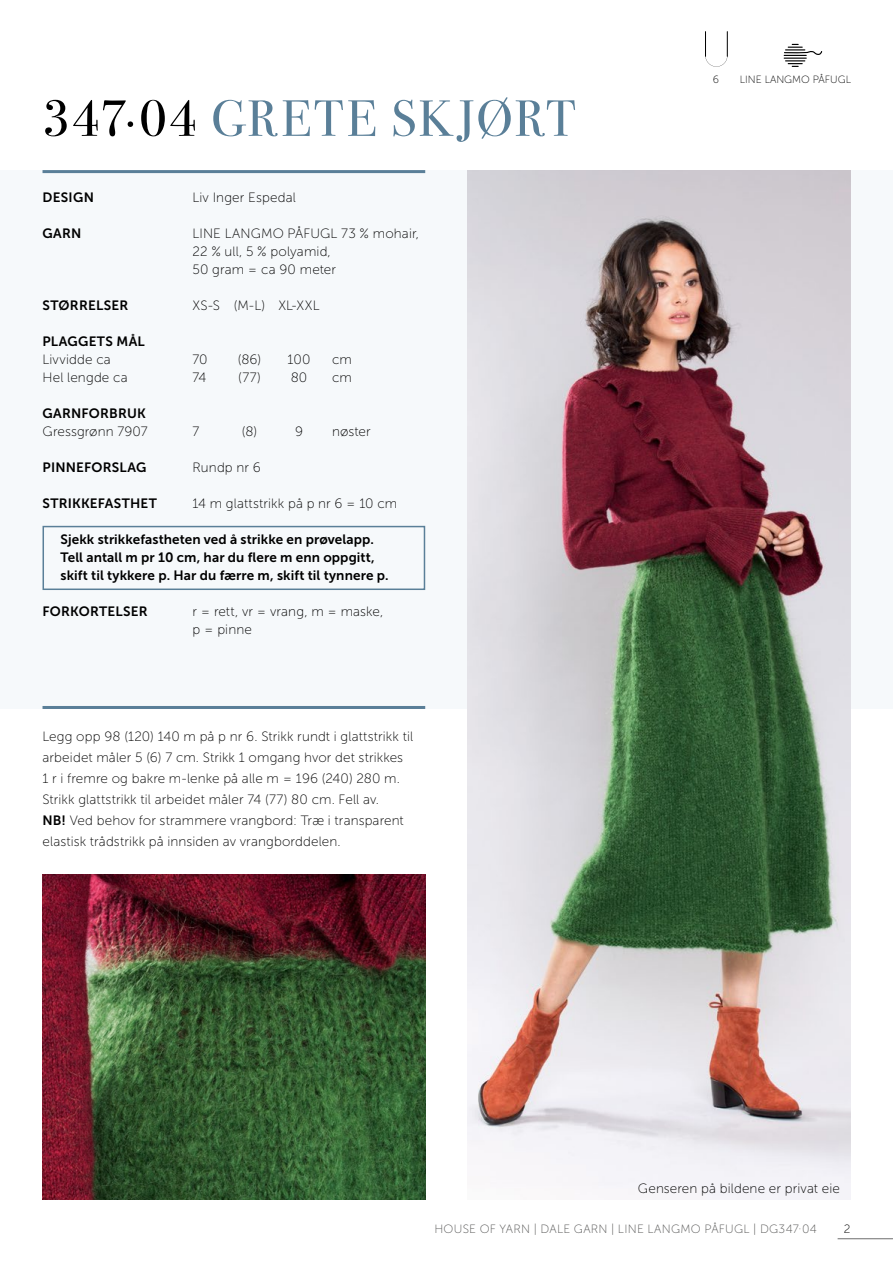
<style>
.page{position:relative;width:893px;height:1263px;background:#fff}
.page>*{position:absolute;margin:0;border:0;box-sizing:border-box;transform-origin:0 0}
.INNHOLD{font:51px "Bodoni Svty Two ITCTT";letter-spacing:.045em;color:#5a7f98}
.INNHOLD-_Opps{font:13.5px/21px "Museo Sans 100";letter-spacing:.01em;color:#000}
.INNHOLD-2{font:13.5px "Museo Sans 100";letter-spacing:.01em;color:#000}
.INNHOLD-3{font:13.5px "Museo Sans 700";letter-spacing:.01em;color:#000}
.INNHOLD-4{font:13.5px "Museo Sans 700";letter-spacing:.03em;color:#000}
.t1{font:12px "Museo Sans 100";letter-spacing:.025em;color:#565655}
.INNHOLD-5{font:12px "Museo Sans 100";color:#000}
.t2{font:10.5px "Museo Sans 100";color:#000}
.s1{color:#000}
.s2{font-family:"Museo Sans 700"}
</style>
<div class="page">
<hr style="left:838px;top:1238px;width:55px;height:1px;background:#6e6e6e">
<div style="left:0;top:170px;width:893px;height:539px;background:#f6f9fb"></div>
<hr style="left:43px;top:170px;width:382px;height:3px;background:#5a7f98">
<hr style="left:43px;top:706px;width:382px;height:3px;background:#5a7f98">
<div style="left:43px;top:526px;width:382px;height:64px;border:2px solid #5a7f98"></div>
<img style="left:468px;top:170px;width:382px;height:1029px">
<svg style="left:784px;top:44px;width:38px;height:23px"></svg>
<svg style="left:705px;top:31px;width:23px;height:36px"></svg>
<img style="left:43px;top:875px;width:382px;height:324px">
<p class="INNHOLD" style="left:43px;top:77px;width:535px"><span class="s1">347∙04</span> GRETE SKJØRT</p>
<p class="INNHOLD-3" style="left:43px;top:190px;width:53px">DESIGN</p>
<p class="INNHOLD-2" style="left:193px;top:190px;width:105px">Liv Inger Espedal</p>
<p class="INNHOLD-3" style="left:43px;top:226px;width:40px">GARN</p>
<p class="INNHOLD-2" style="left:193px;top:226px;width:228px">LINE LANGMO PÅFUGL 73 % mohair,</p>
<p class="INNHOLD-2" style="left:193px;top:244px;width:140px">22 % ull, 5 % polyamid,</p>
<p class="INNHOLD-2" style="left:193px;top:262px;width:145px">50 gram = ca 90 meter</p>
<p class="INNHOLD-3" style="left:43px;top:298px;width:87px">STØRRELSER</p>
<p class="INNHOLD-2" style="left:193px;top:298px;width:129px">XS-S (M-L) XL-XXL</p>
<p class="INNHOLD-4" style="left:43px;top:334px;width:104px">PLAGGETS MÅL</p>
<p class="INNHOLD-2" style="left:43px;top:352px;width:70px">Livvidde ca</p>
<p class="INNHOLD-2" style="left:193px;top:352px;width:17px">70</p>
<p class="INNHOLD-2" style="left:238px;top:352px;width:74px">(86) 100</p>
<p class="INNHOLD-2" style="left:332px;top:352px;width:21px">cm</p>
<p class="INNHOLD-2" style="left:43px;top:370px;width:87px">Hel lengde ca</p>
<p class="INNHOLD-2" style="left:193px;top:370px;width:15px">74</p>
<p class="INNHOLD-2" style="left:238px;top:370px;width:71px">(77) 80</p>
<p class="INNHOLD-2" style="left:332px;top:370px;width:21px">cm</p>
<p class="INNHOLD-3" style="left:43px;top:406px;width:105px">GARNFORBRUK</p>
<p class="INNHOLD-2" style="left:43px;top:424px;width:107px">Gressgrønn 7907</p>
<p class="INNHOLD-2" style="left:193px;top:424px;width:8px">7</p>
<p class="INNHOLD-2" style="left:242px;top:424px;width:17px">(8)</p>
<p class="INNHOLD-2" style="left:295px;top:424px;width:9px">9</p>
<p class="INNHOLD-2" style="left:332px;top:424px;width:40px">nøster</p>
<p class="INNHOLD-3" style="left:43px;top:460px;width:105px">PINNEFORSLAG</p>
<p class="INNHOLD-2" style="left:193px;top:460px;width:70px">Rundp nr 6</p>
<p class="INNHOLD-3" style="left:43px;top:496px;width:116px">STRIKKEFASTHET</p>
<p class="INNHOLD-2" style="left:193px;top:496px;width:206px">14 m glattstrikk på p nr 6 = 10 cm</p>
<p class="INNHOLD-3" style="left:61px;top:532px;width:315px">Sjekk strikkefastheten ved å strikke en prøvelapp.</p>
<p class="INNHOLD-3" style="left:61px;top:550px;width:316px">Tell antall m pr 10 cm, har du flere m enn oppgitt,</p>
<p class="INNHOLD-3" style="left:61px;top:568px;width:330px">skift til tykkere p. Har du færre m, skift til tynnere p.</p>
<p class="INNHOLD-3" style="left:43px;top:604px;width:107px">FORKORTELSER</p>
<p class="INNHOLD-2" style="left:193px;top:604px;width:192px">r = rett, vr = vrang, m = maske,</p>
<p class="INNHOLD-2" style="left:193px;top:622px;width:61px">p = pinne</p>
<p class="INNHOLD-_Opps" style="left:43px;top:726px;width:372px">Legg opp 98 (120) 140 m på p nr 6. Strikk rundt i glattstrikk til arbeidet måler 5 (6) 7 cm. Strikk 1 omgang hvor det strikkes<br>1 r i fremre og bakre m-lenke på alle m = 196 (240) 280 m.<br>Strikk glattstrikk til arbeidet måler 74 (77) 80 cm. Fell av.</p>
<p class="INNHOLD-_Opps" style="left:43px;top:810px;width:363px"><span class="s2">NB!</span> Ved behov for strammere vrangbord: Træ i transparent elastisk trådstrikk på innsiden av vrangborddelen.</p>
<p class="t2" style="left:713px;top:74px;width:8px">6</p>
<p class="t2" style="left:740px;top:74px;width:113px">LINE LANGMO PÅFUGL</p>
<p class="INNHOLD-_Opps" style="left:638px;top:1177px;width:204px">Genseren på bildene er privat eie</p>
<p class="t1" style="left:434px;top:1222px;width:384px">HOUSE OF YARN | DALE GARN | LINE LANGMO PÅFUGL | DG347·04</p>
<p class="INNHOLD-5" style="left:844px;top:1222px;width:8px">2</p>
</div>
